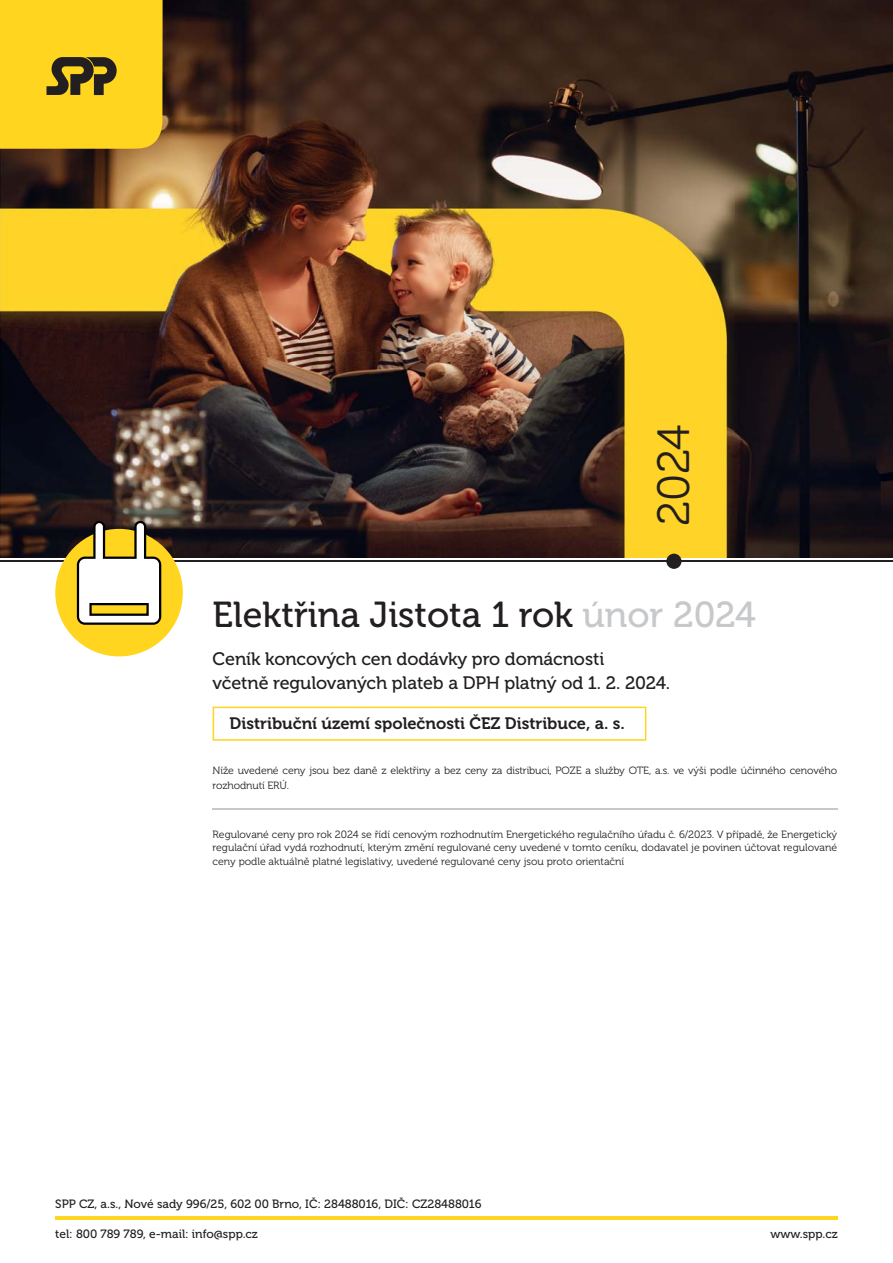
<style>
.page{position:relative;width:893px;height:1263px;background:#fff}
.page>*{position:absolute;margin:0;border:0;box-sizing:border-box;transform-origin:0 0}
.t1{font:45px "Museo 300";color:#231f20}
.t2{font:36px "Museo 500";color:#231f20}
.t3{font:18px/24px "Museo 500";letter-spacing:-.005em;color:#231f20}
.t4{font:16.5px "Museo 700";color:#231f20}
.t5{font:12px "Museo 500";color:#231f20}
.t6{font:10.5px/13.5px "Museo 300";letter-spacing:-.01em;color:#231f20}
.s1{color:#c6c8ca}
</style>
<div class="page">
<img style="left:0;top:0;width:893px;height:557px">
<hr style="left:0;top:561px;width:893px;height:1px;background:#231f20">
<div style="left:666px;top:554px;width:15px;height:15px;background:#231f20;border-radius:50%"></div>
<svg style="left:0;top:0;width:163px;height:149px;background:#eec720"></svg>
<hr style="left:55px;top:1216px;width:783px;height:3px;background:#ffd51f">
<div style="left:55px;top:529px;width:128px;height:127px;background:#ffd51f;border-radius:50%"></div>
<svg style="left:77px;top:521px;width:84px;height:104px"></svg>
<svg style="left:213px;top:707px;width:433px;height:34px"></svg>
<hr style="left:213px;top:808px;width:625px;height:1px;background:#c6c8ca">
<h1 class="t1" style="left:656px;top:526px;width:103px;rotate:-90deg">2024</h1>
<h2 class="t2" style="left:213px;top:601px;width:545px">Elektřina Jistota 1 rok <span class="s1">únor 2024</span></h2>
<h3 class="t3" style="left:213px;top:649px;width:459px">Ceník koncových cen dodávky pro domácnosti<br>včetně regulovaných plateb a DPH platný od 1. 2. 2024.</h3>
<h3 class="t4" style="left:230px;top:717px;width:397px">Distribuční území společnosti ČEZ Distribuce, a. s.</h3>
<p class="t6" style="left:213px;top:764px;width:626px;line-height:15px">Níže uvedené ceny jsou bez daně z elektřiny a bez ceny za distribuci, POZE a služby OTE, a.s. ve výši podle účinného cenového rozhodnutí ERÚ.</p>
<p class="t6" style="left:213px;top:828px;width:626px;text-align:justify">Regulované ceny pro rok 2024 se řídí cenovým rozhodnutím Energetického regulačního úřadu č. 6/2023. V případě, že Energetický regulační úřad vydá rozhodnutí, kterým změní regulované ceny uvedené v tomto ceníku, dodavatel je povinen účtovat regulované ceny podle aktuálně platné legislativy, uvedené regulované ceny jsou proto orientační</p>
<p class="t5" style="left:55px;top:1199px;width:428px">SPP CZ, a.s., Nové sady 996/25, 602 00 Brno, IČ: 28488016, DIČ: CZ28488016</p>
<p class="t5" style="left:55px;top:1229px;width:204px">tel: 800 789 789, e-mail: info@spp.cz</p>
<p class="t5" style="left:770px;top:1229px;width:69px">www.spp.cz</p>
</div>
